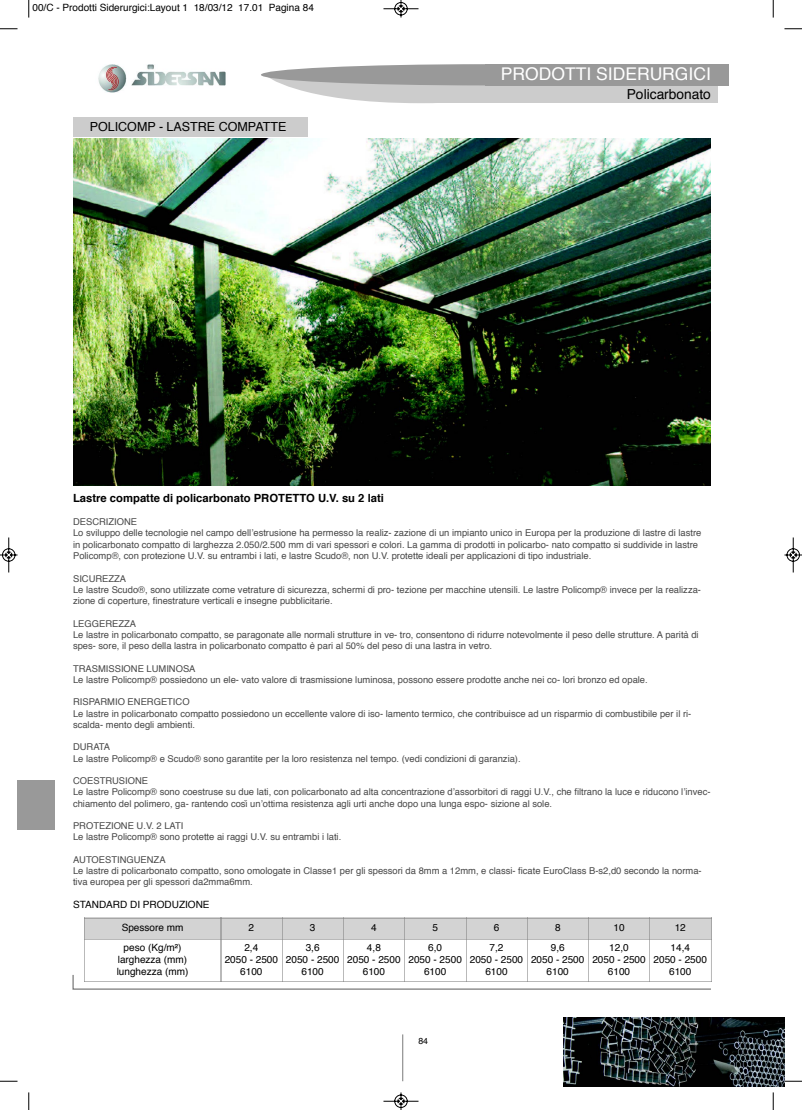
<style>
.page{position:relative;width:802px;height:1110px;background:#fff}
.page>*{position:absolute;margin:0;border:0;box-sizing:border-box;transform-origin:0 0}
.t1{font:17.5px "Helvetica";color:#fff}
.t2{font:13.75px "Helvetica";color:#000}
.t3{font:12.5px "Helvetica";color:#000}
.t4{font:700 11.25px "Helvetica";color:#000}
.t5{font:10px/12px "Helvetica";color:#000;text-align:center}
.t6{font:9.38px/11.2px "Helvetica";color:#474747}
.t7{font:8.75px "Helvetica";color:#000}
</style>
<div class="page">
<img style="left:73px;top:138px;width:638px;height:348px">
<svg style="left:267px;top:77px;width:146px;height:26px"></svg>
<div style="left:413px;top:81px;width:305px;height:22px;background:#ccc"></div>
<div style="left:261px;top:64px;width:450px;height:21px;background:#999;border-radius:50%"></div>
<img style="left:98px;top:64px;width:128px;height:29px">
<div style="left:485px;top:64px;width:244px;height:21px;background:#999"></div>
<hr style="left:402px;top:1034px;width:1px;height:47px;background:#7a7a7a">
<img style="left:563px;top:1017px;width:221px;height:70px">
<div style="left:73px;top:117px;width:235px;height:20px;background:#ccc"></div>
<div style="left:18px;top:780px;width:37px;height:50px;background:#999"></div>
<svg style="left:72px;top:918px;width:640px;height:72px"></svg>
<svg style="left:28px;top:0;width:2px;height:18px"></svg>
<svg style="left:0;top:28px;width:18px;height:2px"></svg>
<svg style="left:773px;top:0;width:1px;height:18px"></svg>
<svg style="left:784px;top:28px;width:18px;height:2px"></svg>
<svg style="left:28px;top:1092px;width:2px;height:18px"></svg>
<svg style="left:0;top:1081px;width:18px;height:1px"></svg>
<svg style="left:773px;top:1092px;width:1px;height:18px"></svg>
<svg style="left:784px;top:1081px;width:18px;height:1px"></svg>
<svg style="left:383px;top:0;width:36px;height:18px"></svg>
<svg style="left:383px;top:1092px;width:36px;height:18px"></svg>
<svg style="left:0;top:537px;width:18px;height:36px"></svg>
<svg style="left:784px;top:537px;width:18px;height:36px"></svg>
<p class="t5" style="left:32px;top:3px;width:283px">00/C - Prodotti Siderurgici:Layout 1 18/03/12 17.01 Pagina 84</p>
<h3 class="t3" style="left:90px;top:121px;width:198px">POLICOMP - LASTRE COMPATTE</h3>
<h1 class="t1" style="left:501px;top:66px;width:211px">PRODOTTI SIDERURGICI</h1>
<h2 class="t2" style="left:627px;top:88px;width:86px">Policarbonato</h2>
<p class="t4" style="left:73px;top:493px;width:312px">Lastre compatte di policarbonato PROTETTO U.V. su 2 lati</p>
<p class="t6" style="left:73px;top:517px;width:629px">DESCRIZIONE<br>Lo sviluppo delle tecnologie nel campo dell’estrusione ha permesso la realiz- zazione di un impianto unico in Europa per la produzione di lastre di lastre in policarbonato compatto di larghezza 2.050/2.500 mm di vari spessori e colori. La gamma di prodotti in policarbo- nato compatto si suddivide in lastre Policomp®, con protezione U.V. su entrambi i lati, e lastre Scudo®, non U.V. protette ideali per applicazioni di tipo industriale.</p>
<p class="t6" style="left:73px;top:573px;width:629px">SICUREZZA<br>Le lastre Scudo®, sono utilizzate come vetrature di sicurezza, schermi di pro- tezione per macchine utensili. Le lastre Policomp® invece per la realizza&shy;zione di coperture, finestrature verticali e insegne pubblicitarie.</p>
<p class="t6" style="left:73px;top:618px;width:627px">LEGGEREZZA<br>Le lastre in policarbonato compatto, se paragonate alle normali strutture in ve- tro, consentono di ridurre notevolmente il peso delle strutture. A paritàdi spes- sore, il peso della lastra in policarbonato compatto èpari al 50% del peso di una lastra in vetro.</p>
<p class="t6" style="left:73px;top:663px;width:576px">TRASMISSIONE LUMINOSA<br>Le lastre Policomp® possiedono un ele- vato valore di trasmissione luminosa, possono essere prodotte anche nei co- lori bronzo ed opale.</p>
<p class="t6" style="left:73px;top:697px;width:619px">RISPARMIO ENERGETICO<br>Le lastre in policarbonato compatto possiedono un eccellente valore di iso- lamento termico, che contribuisce ad un risparmio di combustibile per il ri&shy;scalda- mento degli ambienti.</p>
<p class="t6" style="left:73px;top:742px;width:449px">DURATA<br>Le lastre Policomp® e Scudo® sono garantite per la loro resistenza nel tempo. (vedi condizioni di garanzia).</p>
<p class="t6" style="left:73px;top:776px;width:639px">COESTRUSIONE<br>Le lastre Policomp® sono coestruse su due lati, con policarbonato ad alta concentrazione d’assorbitori di raggi U.V., che filtrano la luce e riducono l’invec&shy;chiamento del polimero, ga- rantendo cosìun’ottima resistenza agli urti anche dopo una lunga espo- sizione al sole.</p>
<p class="t6" style="left:73px;top:821px;width:270px">PROTEZIONE U.V. 2 LATI<br>Le lastre Policomp® sono protette ai raggi U.V. su entrambi i lati.</p>
<p class="t6" style="left:73px;top:855px;width:630px">AUTOESTINGUENZA<br>Le lastre di policarbonato compatto, sono omologate in Classe1 per gli spessori da 8mm a 12mm, e classi- ficate EuroClass B-s2,d0 secondo la norma&shy;tiva europea per gli spessori da2mma6mm.</p>
<p class="t5" style="left:73px;top:899px;width:138px">STANDARD DI PRODUZIONE</p>
<p class="t5" style="left:122px;top:922px;width:63px">Spessore mm</p>
<p class="t5" style="left:249px;top:922px;width:7px">2</p>
<p class="t5" style="left:310px;top:922px;width:7px">3</p>
<p class="t5" style="left:371px;top:922px;width:7px">4</p>
<p class="t5" style="left:432px;top:922px;width:7px">5</p>
<p class="t5" style="left:493px;top:922px;width:7px">6</p>
<p class="t5" style="left:555px;top:922px;width:7px">8</p>
<p class="t5" style="left:613px;top:922px;width:13px">10</p>
<p class="t5" style="left:674px;top:922px;width:13px">12</p>
<p class="t5" style="left:117px;top:942px;width:73px">peso (Kg/m²) larghezza (mm) lunghezza (mm)</p>
<p class="t5" style="left:225px;top:942px;width:55px">2,4<br>2050 - 2500<br>6100</p>
<p class="t5" style="left:286px;top:942px;width:55px">3,6<br>2050 - 2500<br>6100</p>
<p class="t5" style="left:347px;top:942px;width:55px">4,8<br>2050 - 2500<br>6100</p>
<p class="t5" style="left:408px;top:942px;width:55px">6,0<br>2050 - 2500<br>6100</p>
<p class="t5" style="left:470px;top:942px;width:55px">7,2<br>2050 - 2500<br>6100</p>
<p class="t5" style="left:531px;top:942px;width:55px">9,6<br>2050 - 2500<br>6100</p>
<p class="t5" style="left:592px;top:942px;width:55px">12,0<br>2050 - 2500<br>6100</p>
<p class="t5" style="left:653px;top:942px;width:55px">14,4<br>2050 - 2500<br>6100</p>
<p class="t7" style="left:418px;top:1037px;width:11px">84</p>
</div>
